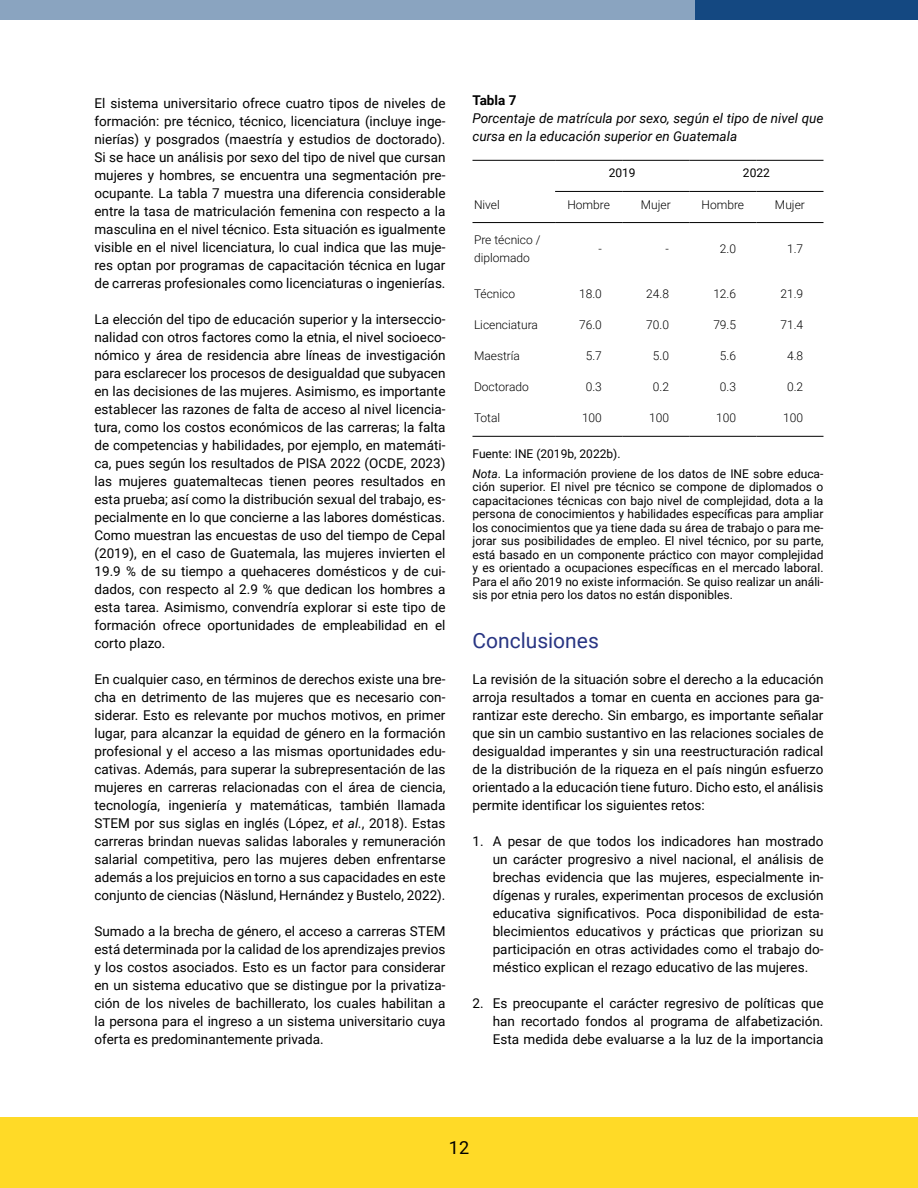
<style>
.page{position:relative;width:918px;height:1188px;background:#fff}
.page>*{position:absolute;margin:0;border:0;box-sizing:border-box;transform-origin:0 0}
.subtitulos{font:21px "Roboto";color:#283583}
.t1{font:18px "Roboto";color:#000}
.parrafo{font:13.5px/18px "Roboto";color:#000;text-align:justify}
.figura_descripci_n{font:italic 13.5px/18px "Roboto";color:#000}
.figura{font:700 13.5px "Roboto";color:#000}
.Fuente{font:12px/13.5px "Roboto";color:#000;text-align:justify}
.cuadro{font:300 12px/18px "Roboto";color:#000}
.cuadro-2{font:12px "Roboto";color:#000}
.s1{font-style:italic}
</style>
<div class="page">
<div style="left:0;top:1118px;width:918px;height:70px;background:#ffda27"></div>
<div style="left:0;top:0;width:696px;height:19px;background:#8aa4c0"></div>
<div style="left:696px;top:0;width:222px;height:19px;background:#144881"></div>
<hr style="left:555px;top:191px;width:67px;height:1px;background:#000">
<hr style="left:622px;top:191px;width:67px;height:1px;background:#000">
<hr style="left:689px;top:191px;width:67px;height:1px;background:#000">
<hr style="left:756px;top:191px;width:67px;height:1px;background:#000">
<hr style="left:472px;top:222px;width:83px;height:1px;background:#000">
<hr style="left:555px;top:222px;width:67px;height:1px;background:#000">
<hr style="left:622px;top:222px;width:67px;height:1px;background:#000">
<hr style="left:689px;top:222px;width:67px;height:1px;background:#000">
<hr style="left:756px;top:222px;width:67px;height:1px;background:#000">
<hr style="left:472px;top:436px;width:83px;height:1px;background:#000">
<hr style="left:555px;top:436px;width:67px;height:1px;background:#000">
<hr style="left:622px;top:436px;width:67px;height:1px;background:#000">
<hr style="left:689px;top:436px;width:67px;height:1px;background:#000">
<hr style="left:756px;top:436px;width:67px;height:1px;background:#000">
<hr style="left:472px;top:160px;width:83px;height:1px;background:#000">
<hr style="left:555px;top:160px;width:67px;height:1px;background:#000">
<hr style="left:622px;top:160px;width:67px;height:1px;background:#000">
<hr style="left:689px;top:160px;width:67px;height:1px;background:#000">
<hr style="left:756px;top:160px;width:67px;height:1px;background:#000">
<p class="parrafo" style="left:94px;top:94px;width:353px">El sistema universitario ofrece cuatro tipos de niveles de formación: pre técnico, técnico, licenciatura (incluye inge&shy;nierías) y posgrados (maestría y estudios de doctorado).<br>Si se hace un análisis por sexo del tipo de nivel que cursan mujeres y hombres, se encuentra una segmentación pre&shy;ocupante. La tabla 7 muestra una diferencia considerable entre la tasa de matriculación femenina con respecto a la masculina en el nivel técnico. Esta situación es igualmente visible en el nivel licenciatura, lo cual indica que las muje&shy;res optan por programas de capacitación técnica en lugar de carreras profesionales como licenciaturas o ingenierías.</p>
<p class="parrafo" style="left:94px;top:310px;width:353px">La elección del tipo de educación superior y la interseccio&shy;nalidad con otros factores como la etnia, el nivel socioeco&shy;nómico y área de residencia abre líneas de investigación para esclarecer los procesos de desigualdad que subyacen en las decisiones de las mujeres. Asimismo, es importante establecer las razones de falta de acceso al nivel licencia&shy;tura, como los costos económicos de las carreras; la falta de competencias y habilidades, por ejemplo, en matemáti&shy;ca, pues según los resultados de PISA 2022 (OCDE, 2023) las mujeres guatemaltecas tienen peores resultados en esta prueba; así como la distribución sexual del trabajo, es&shy;pecialmente en lo que concierne a las labores domésticas.<br>Como muestran las encuestas de uso del tiempo de Cepal (2019), en el caso de Guatemala, las mujeres invierten el 19.9 % de su tiempo a quehaceres domésticos y de cui&shy;dados, con respecto al 2.9 % que dedican los hombres a esta tarea. Asimismo, convendría explorar si este tipo de formación ofrece oportunidades de empleabilidad en el corto plazo.</p>
<p class="parrafo" style="left:94px;top:670px;width:353px">En cualquier caso, en términos de derechos existe una bre&shy;cha en detrimento de las mujeres que es necesario con&shy;siderar. Esto es relevante por muchos motivos, en primer lugar, para alcanzar la equidad de género en la formación profesional y el acceso a las mismas oportunidades edu&shy;cativas. Además, para superar la subrepresentación de las mujeres en carreras relacionadas con el área de ciencia, tecnología, ingeniería y matemáticas, también llamada STEM por sus siglas en inglés (López, <span class="s1">et al.</span>, 2018). Estas carreras brindan nuevas salidas laborales y remuneración salarial competitiva, pero las mujeres deben enfrentarse además a los prejuicios en torno a sus capacidades en este conjunto de ciencias (Näslund, Hernández y Bustelo, 2022).</p>
<p class="parrafo" style="left:94px;top:922px;width:353px">Sumado a la brecha de género, el acceso a carreras STEM está determinada por la calidad de los aprendizajes previos y los costos asociados. Esto es un factor para considerar en un sistema educativo que se distingue por la privatiza&shy;ción de los niveles de bachillerato, los cuales habilitan a la persona para el ingreso a un sistema universitario cuya oferta es predominantemente privada.</p>
<p class="figura" style="left:472px;top:90px;width:46px">Tabla 7</p>
<p class="figura_descripci_n" style="left:472px;top:108px;width:353px">Porcentaje de matrícula por sexo, según el tipo de nivel que cursa en la educación superior en Guatemala</p>
<p class="cuadro-2" style="left:609px;top:165px;width:28px">2019</p>
<p class="cuadro-2" style="left:743px;top:165px;width:28px">2022</p>
<p class="cuadro" style="left:474px;top:195px;width:27px">Nivel</p>
<p class="cuadro" style="left:567px;top:195px;width:44px">Hombre</p>
<p class="cuadro" style="left:641px;top:195px;width:31px">Mujer</p>
<p class="cuadro" style="left:702px;top:195px;width:44px">Hombre</p>
<p class="cuadro" style="left:775px;top:195px;width:31px">Mujer</p>
<p class="cuadro" style="left:474px;top:230px;width:68px">Pre técnico / diplomado</p>
<p class="cuadro" style="left:599px;top:239px;width:5px">-</p>
<p class="cuadro" style="left:666px;top:239px;width:5px">-</p>
<p class="cuadro" style="left:720px;top:239px;width:18px">2.0</p>
<p class="cuadro" style="left:787px;top:239px;width:18px">1.7</p>
<p class="cuadro" style="left:474px;top:284px;width:43px">Técnico</p>
<p class="cuadro" style="left:579px;top:284px;width:24px">18.0</p>
<p class="cuadro" style="left:646px;top:284px;width:24px">24. 8</p>
<p class="cuadro" style="left:713px;top:284px;width:24px">12.6</p>
<p class="cuadro" style="left:780px;top:284px;width:24px">21.9</p>
<p class="cuadro" style="left:474px;top:315px;width:65px">Licenciatura</p>
<p class="cuadro" style="left:579px;top:315px;width:24px">76.0</p>
<p class="cuadro" style="left:646px;top:315px;width:24px">70.0</p>
<p class="cuadro" style="left:713px;top:315px;width:24px">79. 5</p>
<p class="cuadro" style="left:780px;top:315px;width:24px">71.4</p>
<p class="cuadro" style="left:474px;top:346px;width:48px">Maestría</p>
<p class="cuadro" style="left:586px;top:346px;width:18px">5.7</p>
<p class="cuadro" style="left:653px;top:346px;width:18px">5.0</p>
<p class="cuadro" style="left:720px;top:346px;width:18px">5.6</p>
<p class="cuadro" style="left:787px;top:346px;width:18px">4.8</p>
<p class="cuadro" style="left:474px;top:377px;width:56px">Doctorado</p>
<p class="cuadro" style="left:586px;top:377px;width:18px">0.3</p>
<p class="cuadro" style="left:653px;top:377px;width:18px">0.2</p>
<p class="cuadro" style="left:720px;top:377px;width:18px">0.3</p>
<p class="cuadro" style="left:787px;top:377px;width:18px">0.2</p>
<p class="cuadro" style="left:474px;top:409px;width:28px">Total</p>
<p class="cuadro" style="left:582px;top:409px;width:21px">100</p>
<p class="cuadro" style="left:649px;top:409px;width:21px">100</p>
<p class="cuadro" style="left:716px;top:409px;width:21px">100</p>
<p class="cuadro" style="left:783px;top:409px;width:21px">100</p>
<p class="Fuente" style="left:472px;top:446px;width:150px">Fuente: INE (2019b, 2022b).</p>
<p class="Fuente" style="left:472px;top:466px;width:353px"><span class="s1">Nota</span>. La información proviene de los datos de INE sobre educa&shy;ción superior. El nivel pre técnico se compone de diplomados o capacitaciones técnicas con bajo nivel de complejidad, dota a la persona de conocimientos y habilidades específicas para ampliar los conocimientos que ya tiene dada su área de trabajo o para me&shy;jorar sus posibilidades de empleo. El nivel técnico, por su parte, está basado en un componente práctico con mayor complejidad y es orientado a ocupaciones específicas en el mercado laboral.<br>Para el año 2019 no existe información. Se quiso realizar un análi&shy;sis por etnia pero los datos no están disponibles.</p>
<p class="subtitulos" style="left:472px;top:626px;width:128px">Conclusiones</p>
<p class="parrafo" style="left:472px;top:670px;width:353px">La revisión de la situación sobre el derecho a la educación arroja resultados a tomar en cuenta en acciones para ga&shy;rantizar este derecho. Sin embargo, es importante señalar que sin un cambio sustantivo en las relaciones sociales de desigualdad imperantes y sin una reestructuración radical de la distribución de la riqueza en el país ningún esfuerzo orientado a la educación tiene futuro. Dicho esto, el análisis permite identificar los siguientes retos:</p>
<p class="parrafo" style="left:493px;top:832px;width:332px;text-indent:-20px">1. A pesar de que todos los indicadores han mostrado un carácter progresivo a nivel nacional, el análisis de brechas evidencia que las mujeres, especialmente in&shy;dígenas y rurales, experimentan procesos de exclusión educativa significativos. Poca disponibilidad de esta&shy;blecimientos educativos y prácticas que priorizan su participación en otras actividades como el trabajo do&shy;méstico explican el rezago educativo de las mujeres.</p>
<p class="parrafo" style="left:493px;top:994px;width:332px;text-indent:-20px">2. Es preocupante el carácter regresivo de políticas que han recortado fondos al programa de alfabetización.<br>Esta medida debe evaluarse a la luz de la importancia</p>
<h2 class="t1" style="left:449px;top:1135px;width:22px">12</h2>
</div>
